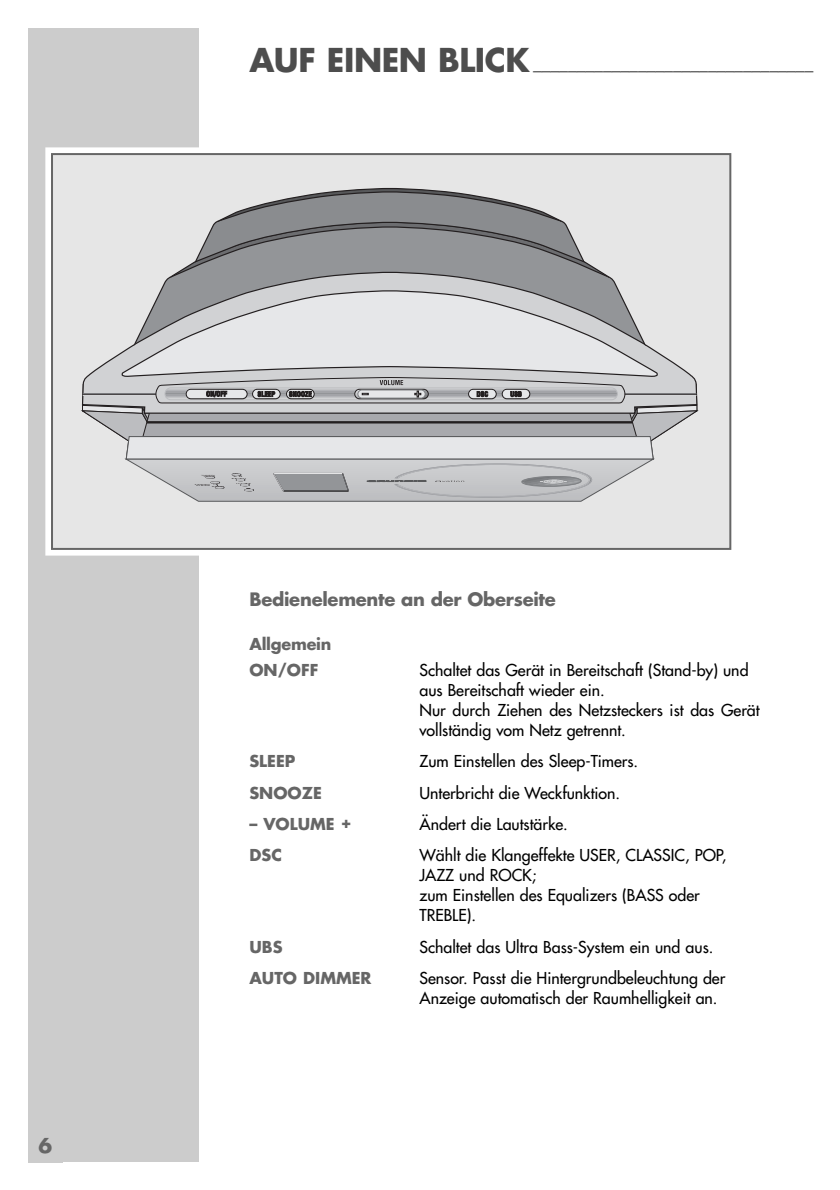
<style>
.page{position:relative;width:840px;height:1190px;background:#fff}
.page>*{position:absolute;margin:0;border:0;box-sizing:border-box;transform-origin:0 0}
.t1{font:700 20px "Futura";color:#666}
.t2{font:700 18px "Futura";letter-spacing:-.015em;color:#666}
.t3{font:16px/20px "Futura";color:#000}
.t4{font:700 16px/25.6px "Futura";color:#666}
.s1{font-size:32px;color:#4d4d4d}
</style>
<div class="page">
<div style="left:28px;top:28px;width:170px;height:1134px;background:#ccc"></div>
<div style="left:45px;top:147px;width:686px;height:409px;border:6px solid #fff"></div>
<div style="left:53px;top:155px;width:676px;height:393px;background:#e6e6e6"></div>
<svg style="left:86px;top:187px;width:608px;height:190px"></svg>
<svg style="left:119px;top:290px;width:541px;height:87px"></svg>
<svg style="left:81px;top:377px;width:618px;height:125px"></svg>
<div style="left:51px;top:153px;width:680px;height:397px;border:2px solid #666"></div>
<p class="t2" style="left:249px;top:54px;width:565px"><span class="s1">AUF EINEN BLICK</span> ________________________________</p>
<p class="t1" style="left:38px;top:1136px;width:15px">6</p>
<p class="t2" style="left:249px;top:591px;width:308px">Bedienelemente an der Oberseite</p>
<p class="t4" style="left:249px;top:633px;width:83px">Allgemein<br>ON/OFF</p>
<p class="t3" style="left:419px;top:661px;width:342px">Schaltet das Gerät in Bereitschaft (Stand-by) und aus Bereitschaft wieder ein.<br>Nur durch Ziehen des Netzsteckers ist das Gerät vollständig vom Netz getrennt.</p>
<p class="t4" style="left:249px;top:750px;width:47px">SLEEP</p>
<p class="t3" style="left:420px;top:752px;width:220px">Zum Einstellen des Sleep-Timers.</p>
<p class="t4" style="left:249px;top:781px;width:74px">SNOOZE</p>
<p class="t3" style="left:420px;top:784px;width:202px">Unterbricht die Weckfunktion.</p>
<p class="t4" style="left:249px;top:812px;width:104px">– VOLUME +</p>
<p class="t3" style="left:420px;top:815px;width:150px">Ändert die Lautstärke.</p>
<p class="t4" style="left:249px;top:844px;width:34px">DSC</p>
<p class="t3" style="left:419px;top:846px;width:308px">Wählt die Klangeffekte USER, CLASSIC, POP,<br>JAZZ und ROCK;<br>zum Einstellen des Equalizers (BASS oder<br>TREBLE).</p>
<p class="t4" style="left:249px;top:935px;width:35px">UBS</p>
<p class="t3" style="left:420px;top:938px;width:295px">Schaltet das Ultra Bass-System ein und aus.</p>
<p class="t4" style="left:249px;top:967px;width:124px">AUTO DIMMER</p>
<p class="t3" style="left:419px;top:969px;width:307px">Sensor. Passt die Hintergrundbeleuchtung der<br>Anzeige automatisch der Raumhelligkeit an.</p>
</div>
